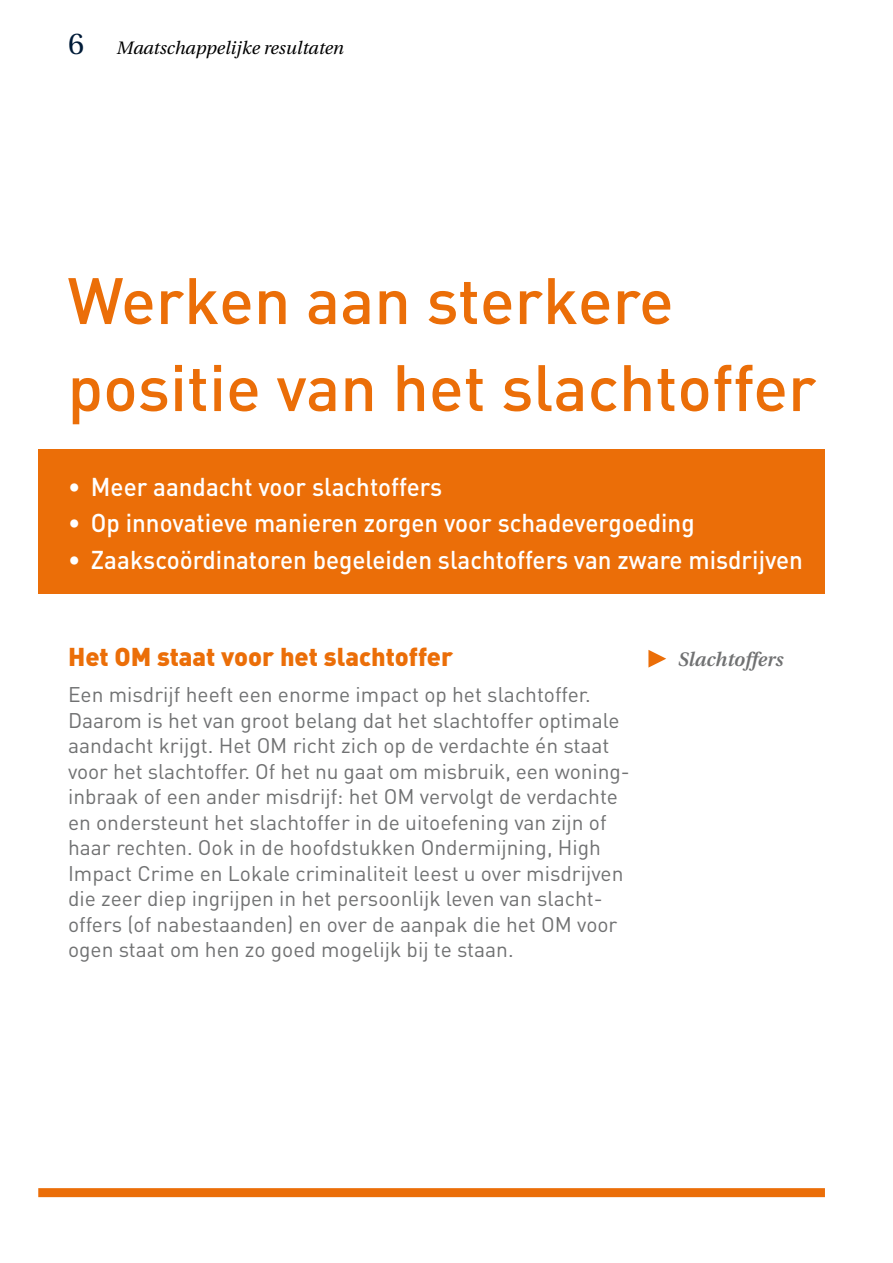
<style>
.page{position:relative;width:893px;height:1263px;background:#fff}
.page>*{position:absolute;margin:0;border:0;box-sizing:border-box;transform-origin:0 0}
.t1{font:500 64.5px/87px "DIN";color:#eb6e08}
.t2{font:500 25.5px "DIN";color:#fff;scale:.95 1}
.t3{font:900 25.5px "DIN";color:#eb6e08}
.t4{font:21px/25.5px "DIN";color:#707172}
.t5{font:italic 600 19.5px "Utopia";color:#707172}
.t6{font:italic 18px "Utopia";color:#000}
.s1{font-style:normal;font-size:30px;color:#001b38}
</style>
<div class="page">
<svg style="left:648px;top:650px;width:18px;height:18px"></svg>
<div style="left:38px;top:1188px;width:787px;height:9px;background:#eb6e08"></div>
<div style="left:38px;top:450px;width:787px;height:144px;background:#eb6e08"></div>
<p class="t6" style="left:68px;top:38px;width:278px"><span class="s1">6</span> Maatschappelijke resultaten</p>
<h1 class="t1" style="left:68px;top:255px;width:750px">Werken aan sterkere positie van het slachtoffer</h1>
<p class="t2" style="left:68px;top:471px;width:395px">• Meer aandacht voor slachtoffers</p>
<p class="t2" style="left:68px;top:507px;width:661px">• Op innovatieve manieren zorgen voor schadevergoeding</p>
<p class="t2" style="left:68px;top:543px;width:775px">• Zaakscoördinatoren begeleiden slachtoffers van zware misdrijven</p>
<p class="t3" style="left:68px;top:640px;width:387px">Het OM staat voor het slachtoffer</p>
<p class="t4" style="left:68px;top:681px;width:563px">Een misdrijf heeft een enorme impact op het slachtoffer.<br>Daarom is het van groot belang dat het slachtoffer optimale aandacht krijgt. Het OM richt zich op de verdachte én staat voor het slachtoffer. Of het nu gaat om misbruik, een woning&shy;inbraak of een ander misdrijf: het OM vervolgt de verdachte en ondersteunt het slachtoffer in de uitoefening van zijn of haar rechten. Ook in de hoofdstukken Ondermijning, High Impact Crime en Lokale criminaliteit leest u over misdrijven die zeer diep ingrijpen in het persoonlijk leven van slacht&shy;offers (of nabestaanden) en over de aanpak die het OM voor ogen staat om hen zo goed mogelijk bij te staan.</p>
<p class="t5" style="left:678px;top:648px;width:107px">Slachtoffers</p>
</div>
